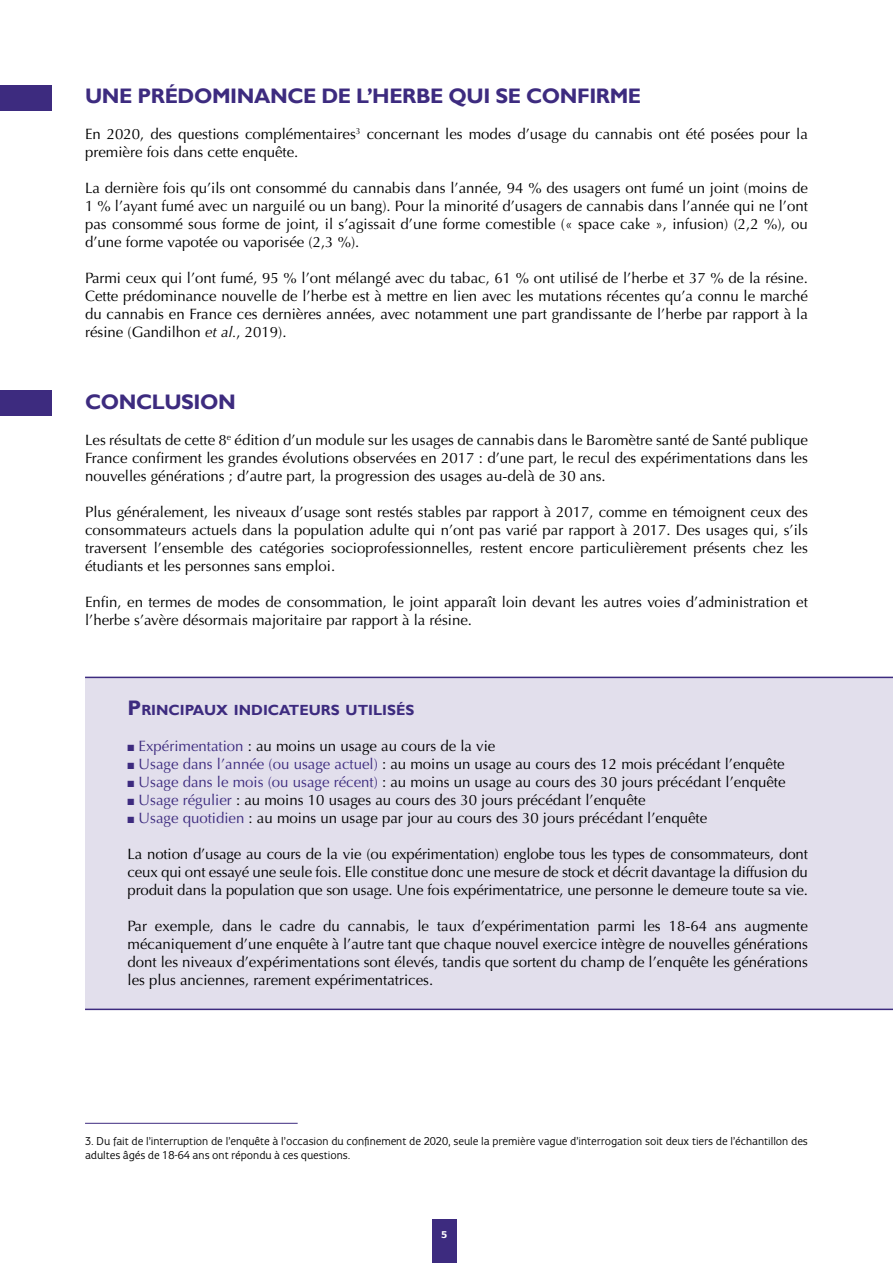
<style>
.page{position:relative;width:893px;height:1263px;background:#fff}
.page>*{position:absolute;margin:0;border:0;box-sizing:border-box;transform-origin:0 0}
.t1{font:700 21px "Gill Sans";letter-spacing:-.02em;color:#3d2b7f}
.t2{font:15px/18px "Optima LT";color:#000;text-align:justify}
.t3{font:700 14.7px "Gill Sans";color:#3d2b7f}
.t4{font:12px/13.5px "Eurocrat";color:#000}
.t5{font:700 10.5px "Eurocrat";color:#fff}
.s1{font-style:italic}
.s2{font-size:21px}
.s3{color:#3d2b7f}
</style>
<div class="page">
<div style="left:432px;top:1219px;width:25px;height:44px;background:#3d2b7f"></div>
<div style="left:85px;top:679px;width:808px;height:331px;background:#e2dfec"></div>
<hr style="left:85px;top:1123px;width:213px;height:1px;background:#3d2b7f">
<div style="left:0;top:85px;width:51px;height:26px;background:#3d2b7f"></div>
<hr style="left:85px;top:1008px;width:808px;height:2px;background:#3d2b7f">
<hr style="left:85px;top:677px;width:808px;height:1px;background:#3d2b7f">
<div style="left:0;top:390px;width:51px;height:26px;background:#3d2b7f"></div>
<h1 class="t1" style="left:85px;top:83px;width:558px">UNE PRÉDOMINANCE DE L’HERBE QUI SE CONFIRME</h1>
<p class="t2" style="left:85px;top:125px;width:724px">En 2020, des questions complémentaires<sup>3</sup> concernant les modes d’usage du cannabis ont été posées pour la première fois dans cette enquête.</p>
<p class="t2" style="left:85px;top:179px;width:724px">La dernière fois qu’ils ont consommé du cannabis dans l’année, 94 % des usagers ont fumé un joint (moins de 1 % l’ayant fumé avec un narguilé ou un bang). Pour la minorité d’usagers de cannabis dans l’année qui ne l’ont pas consommé sous forme de joint, il s’agissait d’une forme comestible (« space cake », infusion) (2,2 %), ou d’une forme vapotée ou vaporisée (2,3 %).</p>
<p class="t2" style="left:85px;top:269px;width:724px">Parmi ceux qui l’ont fumé, 95 % l’ont mélangé avec du tabac, 61 % ont utilisé de l’herbe et 37 % de la résine.<br>Cette prédominance nouvelle de l’herbe est à mettre en lien avec les mutations récentes qu’a connu le marché du cannabis en France ces dernières années, avec notamment une part grandissante de l’herbe par rapport à la résine (Gandilhon <span class="s1">et al.</span>, 2019).</p>
<h1 class="t1" style="left:85px;top:389px;width:152px">CONCLUSION</h1>
<p class="t2" style="left:85px;top:431px;width:724px">Les résultats de cette 8<sup>e</sup> édition d’un module sur les usages de cannabis dans le Baromètre santé de Santé publique France confirment les grandes évolutions observées en 2017 : d’une part, le recul des expérimentations dans les nouvelles générations ; d’autre part, la progression des usages au-delà de 30 ans.</p>
<p class="t2" style="left:85px;top:503px;width:724px">Plus généralement, les niveaux d’usage sont restés stables par rapport à 2017, comme en témoignent ceux des consommateurs actuels dans la population adulte qui n’ont pas varié par rapport à 2017. Des usages qui, s’ils traversent l’ensemble des catégories socioprofessionnelles, restent encore particulièrement présents chez les étudiants et les personnes sans emploi.</p>
<p class="t2" style="left:85px;top:593px;width:724px">Enfin, en termes de modes de consommation, le joint apparaît loin devant les autres voies d’administration et l’herbe s’avère désormais majoritaire par rapport à la résine.</p>
<p class="t3" style="left:128px;top:701px;width:288px"><span class="s2">P</span>RINCIPAUX INDICATEURS UTILISÉS</p>
<p class="t2" style="left:128px;top:737px;width:369px"><span class="s3">■ Expérimentation</span> : au moins un usage au cours de la vie</p>
<p class="t2" style="left:128px;top:755px;width:659px"><span class="s3">■ Usage dans l’année (ou usage actuel)</span> : au moins un usage au cours des 12 mois précédant l’enquête</p>
<p class="t2" style="left:128px;top:773px;width:659px"><span class="s3">■ Usage dans le mois (ou usage récent)</span> : au moins un usage au cours des 30 jours précédant l’enquête</p>
<p class="t2" style="left:128px;top:791px;width:519px"><span class="s3">■ Usage régulier</span> : au moins 10 usages au cours des 30 jours précédant l’enquête</p>
<p class="t2" style="left:128px;top:809px;width:581px"><span class="s3">■ Usage quotidien</span> : au moins un usage par jour au cours des 30 jours précédant l’enquête</p>
<p class="t2" style="left:128px;top:845px;width:682px">La notion d’usage au cours de la vie (ou expérimentation) englobe tous les types de consommateurs, dont ceux qui ont essayé une seule fois. Elle constitue donc une mesure de stock et décrit davantage la diffusion du produit dans la population que son usage. Une fois expérimentatrice, une personne le demeure toute sa vie.</p>
<p class="t2" style="left:128px;top:917px;width:682px">Par exemple, dans le cadre du cannabis, le taux d’expérimentation parmi les 18-64 ans augmente mécaniquement d’une enquête à l’autre tant que chaque nouvel exercice intègre de nouvelles générations dont les niveaux d’expérimentations sont élevés, tandis que sortent du champ de l’enquête les générations les plus anciennes, rarement expérimentatrices.</p>
<p class="t4" style="left:85px;top:1134px;width:724px">3. Du fait de l’interruption de l’enquête à l’occasion du confinement de 2020, seule la première vague d’interrogation soit deux tiers de l’échantillon des adultes âgés de 18-64 ans ont répondu à ces questions.</p>
<p class="t5" style="left:441px;top:1228px;width:8px">5</p>
</div>
